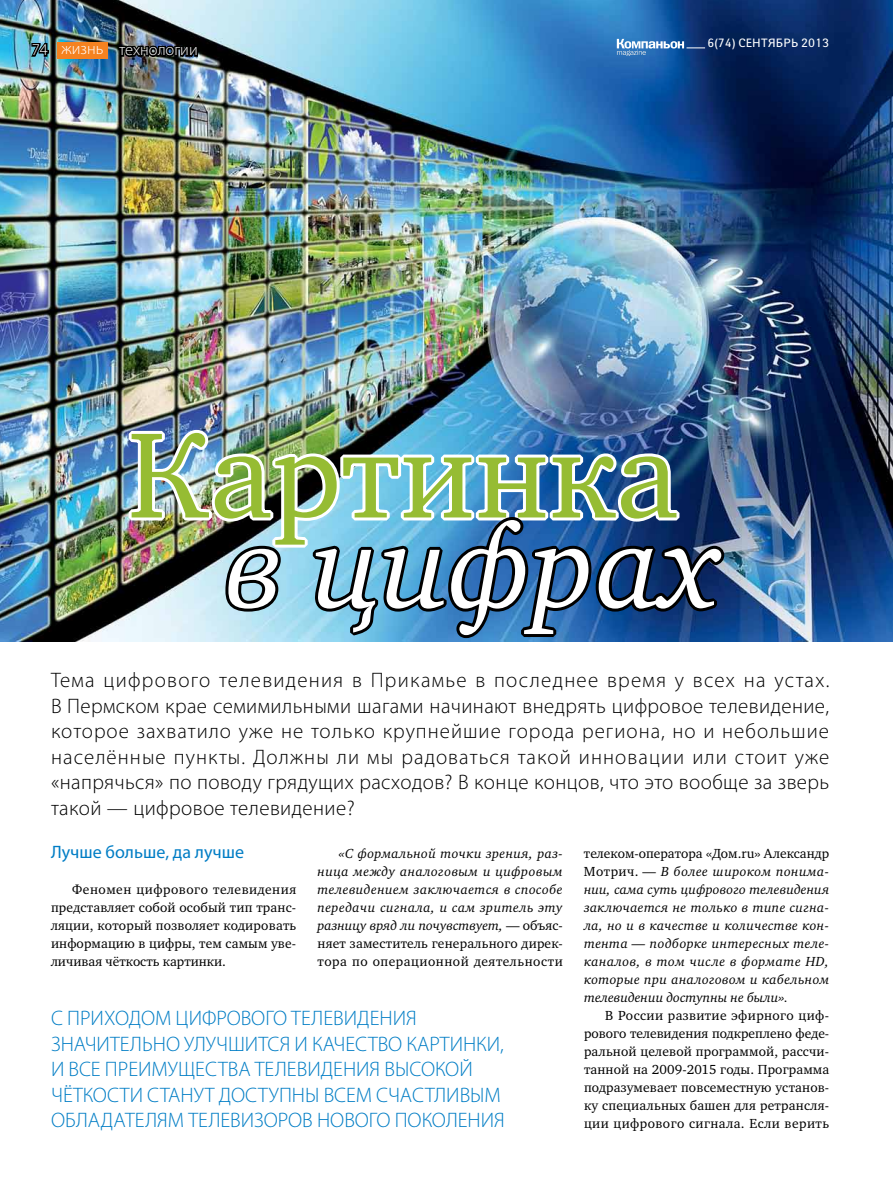
<style>
.page{position:relative;width:893px;height:1191px;background:#fff}
.page>*{position:absolute;margin:0;border:0;box-sizing:border-box;transform-origin:0 0}
.t1{font:124.5px "Charter ITC";color:#96bc33}
.t2{font:italic 121.5px "Charter ITC";color:#fff}
.t3{font:300 21px/25.5px "Myriad Pro";letter-spacing:.02em;color:#000;text-align:justify}
.t4{font:300 21px/25.5px "Myriad Pro";letter-spacing:.085em;color:#007dc5}
.t5{font:18px "Myriad Pro";color:#007dc5}
.t6{font:300 16.5px "Myriad Pro";color:#fff}
.t7{font:italic 13.5px/18px "Charter ITC";letter-spacing:.01em;color:#000;text-align:justify}
.t8{font:13.5px/18px "Charter ITC";letter-spacing:.015em;color:#000;text-align:justify}
.t9{font:12px "Yanus";color:#fff}
.s1{font-style:normal}
</style>
<div class="page">
<img style="left:0;top:0;width:893px;height:642px">
<div style="left:57px;top:42px;width:51px;height:17px;background:#f58220"></div>
<svg style="left:617px;top:39px;width:88px;height:17px"></svg>
<svg style="left:29px;top:34px;width:22px;height:24px"></svg>
<img style="left:116px;top:37px;width:83px;height:29px">
<img style="left:126px;top:427px;width:601px;height:214px">
<p class="t6" style="left:32px;top:40px;width:18px">74</p>
<p class="t6" style="left:119px;top:40px;width:80px">технологии</p>
<p class="t6" style="left:62px;top:39px;width:43px">жизнь</p>
<p class="t9" style="left:707px;top:36px;width:123px">6(74) сентябрь 2013</p>
<h1 class="t1" style="left:128px;top:397px;width:553px">Картинка</h1>
<h2 class="t2" style="left:225px;top:491px;width:496px">в цифрах</h2>
<p class="t3" style="left:51px;top:667px;width:780px">Тема цифрового телевидения в Прикамье в последнее время у всех на устах.<br>В Пермском крае семимильными шагами начинают внедрять цифровое телевидение, которое захватило уже не только крупнейшие города региона, но и небольшие населённые пункты. Должны ли мы радоваться такой инновации или стоит уже «напрячься» по поводу грядущих расходов? В конце концов, что это вообще за зверь такой — цифровое телевидение?</p>
<h3 class="t5" style="left:51px;top:841px;width:195px">Лучше больше, да лучше</h3>
<p class="t8" style="left:51px;top:880px;width:247px;text-indent:21px">Феномен цифрового телевидения представляет собой особый тип транс&shy;ляции, который позволяет кодировать информацию в цифры, тем самым уве&shy;личивая чёткость картинки.</p>
<p class="t7" style="left:317px;top:844px;width:247px;text-indent:21px">«С формальной точки зрения, раз&shy;ница между аналоговым и цифровым телевидением заключается в способе передачи сигнала, и сам зритель эту разницу вряд ли почувствует, <span class="s1">— объяс&shy;няет заместитель генерального дирек&shy;тора по операционной деятельности</span></p>
<p class="t7" style="left:584px;top:844px;width:247px"><span class="s1">телеком-оператора «Дом.ru» Александр Мотрич. —</span> В более широком понима&shy;нии, сама суть цифрового телевидения заключается не только в типе сигна&shy;ла, но и в качестве и количестве кон&shy;тента — подборке интересных теле&shy;каналов, в том числе в формате HD, которые при аналоговом и кабельном телевидении доступны не были».</p>
<p class="t8" style="left:584px;top:1006px;width:247px;text-indent:21px">В России развитие эфирного циф&shy;рового телевидения подкреплено феде&shy;ральной целевой программой, рассчи&shy;танной на 2009-2015 годы. Программа подразумевает повсеместную установ&shy;ку специальных башен для ретрансля&shy;ции цифрового сигнала. Если верить</p>
<h3 class="t4" style="left:51px;top:1005px;width:152px">С приходом цифро</h3>
<h3 class="t4" style="left:241px;top:1005px;width:23px">вого</h3>
<h3 class="t4" style="left:291px;top:1005px;width:127px">телевидения</h3>
<h3 class="t4" style="left:51px;top:1030px;width:23px">значи</h3>
<h3 class="t4" style="left:110px;top:1030px;width:353px">тельно улуч шится и кач ество картинки</h3>
<h3 class="t4" style="left:500px;top:1030px;width:5px">,</h3>
<h3 class="t4" style="left:51px;top:1056px;width:447px;text-indent:127px">щества телевидения высокой чёткости станут доступн ы всем счастливым обладателям телевизоро в но вого</h3>
<h3 class="t4" style="left:51px;top:1056px;width:101px">и все преиму</h3>
<h3 class="t4" style="left:395px;top:1107px;width:14px">поко</h3>
<h3 class="t4" style="left:446px;top:1107px;width:60px">ления</h3>
</div>
